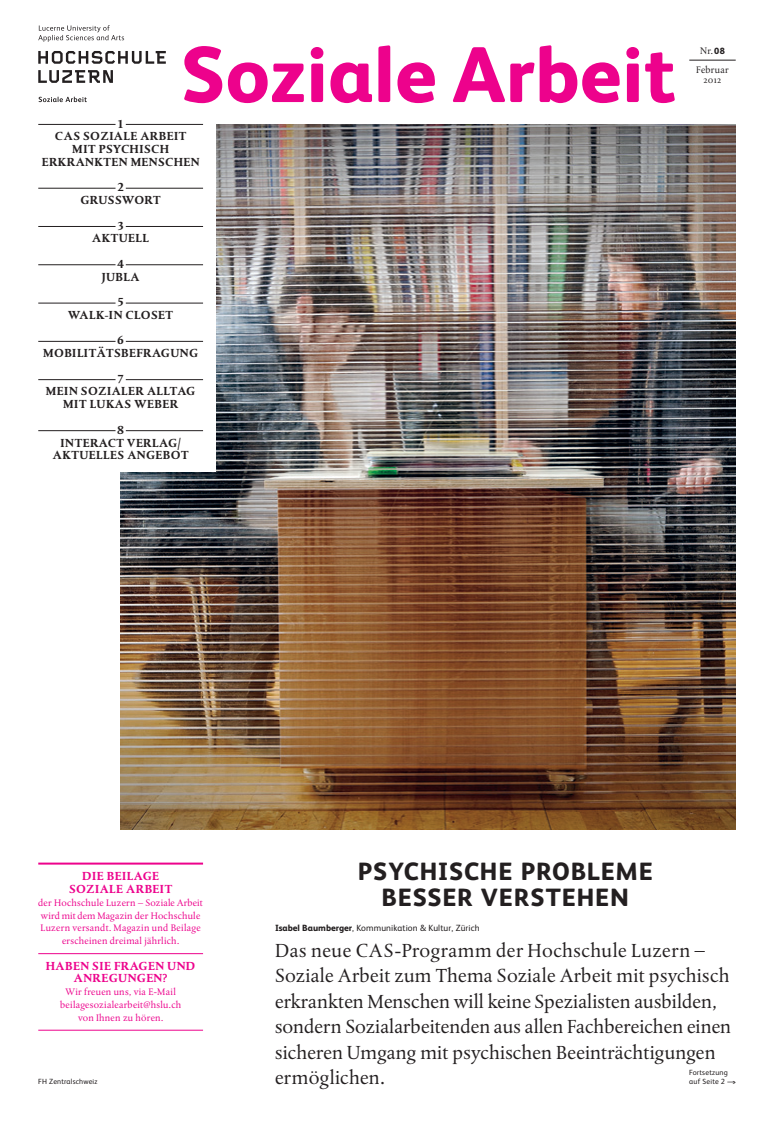
<style>
.page{position:relative;width:774px;height:1134px;background:#fff}
.page>*{position:absolute;margin:0;border:0;box-sizing:border-box;transform-origin:0 0}
.t1{font:800 79px "FS Albert";color:#ed028c}
.t2{font:800 25px/25.5px "FS Albert";letter-spacing:.035em;color:#231f20;text-align:center}
.t3{font:20px/25.5px "Albertina MT Std";color:#231f20}
.t4{font:700 12px/12.8px "Albertina MT Std";letter-spacing:.03em;color:#231f20;text-align:center}
.t5{font:700 12px/12.8px "Albertina MT Std";letter-spacing:.03em;color:#ed028c;text-align:center}
.t6{font:10px/12.8px "Albertina MT Std";letter-spacing:.02em;color:#ed028c;text-align:center}
.t7{font:10px/19.1px "Albertina MT Std";letter-spacing:.02em;color:#231f20;text-align:center}
.t8{font:9px "FS Albert";letter-spacing:.015em;color:#231f20}
.t9{font:7.5px/9.6px "FS Albert";letter-spacing:.025em;color:#231f20}
.s1{font-family:"FS Albert";font-weight:800;font-size:9px}
.s2{font-weight:800}
</style>
<div class="page">
<img style="left:121px;top:124px;width:615px;height:705px">
<div style="left:97px;top:115px;width:119px;height:357px;background:#fff"></div>
<svg style="left:38px;top:70px;width:75px;height:13px"></svg>
<svg style="left:38px;top:51px;width:128px;height:13px"></svg>
<svg style="left:38px;top:25px;width:86px;height:17px"></svg>
<svg style="left:39px;top:97px;width:48px;height:5px"></svg>
<hr style="left:689px;top:60px;width:47px;height:1px;background:#231f20">
<hr style="left:38px;top:863px;width:165px;height:2px;background:#ed028c">
<hr style="left:38px;top:953px;width:165px;height:1px;background:#ed028c">
<hr style="left:38px;top:1030px;width:165px;height:1px;background:#ed028c">
<hr style="left:38px;top:124px;width:78px;height:1px;background:#231f20">
<hr style="left:38px;top:188px;width:78px;height:1px;background:#231f20">
<hr style="left:38px;top:264px;width:78px;height:1px;background:#231f20">
<hr style="left:38px;top:226px;width:78px;height:1px;background:#231f20">
<hr style="left:38px;top:303px;width:78px;height:1px;background:#231f20">
<hr style="left:38px;top:341px;width:78px;height:1px;background:#231f20">
<hr style="left:38px;top:379px;width:78px;height:1px;background:#231f20">
<hr style="left:38px;top:430px;width:78px;height:1px;background:#231f20">
<hr style="left:126px;top:124px;width:77px;height:1px;background:#231f20">
<hr style="left:126px;top:188px;width:77px;height:1px;background:#231f20">
<hr style="left:126px;top:264px;width:77px;height:1px;background:#231f20">
<hr style="left:126px;top:226px;width:77px;height:1px;background:#231f20">
<hr style="left:126px;top:303px;width:77px;height:1px;background:#231f20">
<hr style="left:126px;top:341px;width:77px;height:1px;background:#231f20">
<hr style="left:126px;top:379px;width:77px;height:1px;background:#231f20">
<hr style="left:126px;top:430px;width:77px;height:1px;background:#231f20">
<h1 class="t1" style="left:181px;top:18px;width:497px">SOZIALE ARBEIT</h1>
<p class="t7" style="left:696px;top:41px;width:34px">Nr. <span class="s1">08<br></span>Februar</p>
<p class="t7" style="left:703px;top:70px;width:20px">2012</p>
<p class="t4" style="left:117px;top:117px;width:8px">1</p>
<p class="t4" style="left:55px;top:130px;width:133px">CAS SOZIALE ARBEIT</p>
<p class="t4" style="left:72px;top:143px;width:81px">MIT PSYCHISCH</p>
<p class="t4" style="left:42px;top:155px;width:126px">ERKRANKTEN MENSCH</p>
<p class="t4" style="left:183px;top:155px;width:18px">EN</p>
<p class="t4" style="left:80px;top:181px;width:82px">2<br>GRUSSWORT</p>
<p class="t4" style="left:92px;top:219px;width:58px">3<br>AKTUELL</p>
<p class="t4" style="left:102px;top:257px;width:39px">4<br>JUBLA</p>
<p class="t4" style="left:68px;top:296px;width:106px">5<br>WALK-IN CLOSET</p>
<p class="t4" style="left:43px;top:334px;width:156px">6<br>MOBILITÄTSBEFRAGUNG</p>
<p class="t4" style="left:46px;top:372px;width:151px">7<br>MEIN SOZIALER ALLTAG<br>MIT LUKAS WEBER</p>
<p class="t4" style="left:53px;top:423px;width:137px">8<br>INTERAC T VERLAG/<br>AKTUELLES ANGEBOT</p>
<p class="t2" style="left:358px;top:858px;width:297px">PSYCHISCHE PROBLEME<br>BESSER VERSTEHEN</p>
<p class="t8" style="left:275px;top:922px;width:206px"><span class="s2">ISABEL BAUMBERGER</span>, Kommunikation &amp; Kultur, Zürich</p>
<p class="t3" style="left:275px;top:938px;width:458px">Das neue CAS-Programm der Hochschule Luzern – Soziale Arbeit zum Thema Soziale Arbeit mit psychisch erkrankten Menschen will keine Spezialisten ausbilden, sondern Sozialarbeitenden aus allen Fachbereichen einen sicheren Umgang mit psychischen Beeinträchtigungen ermöglichen.</p>
<p class="t5" style="left:69px;top:870px;width:105px">DIE BEILAGE<br>SOZIALE ARBEIT</p>
<p class="t6" style="left:38px;top:896px;width:166px">der Hochschule Luzern – Soziale Arbeit wird mit dem Magazin der Hochschule Luzern versandt. Magazin und Beilage erscheinen dreimal jährlich.</p>
<p class="t5" style="left:46px;top:959px;width:148px">HABEN SIE FRAGEN UND<br>ANREGUNGEN?</p>
<p class="t6" style="left:60px;top:985px;width:123px">Wir freuen uns, via E-Mail beilagesozialearbeit@hslu.ch von Ihnen zu hören.</p>
<p class="t9" style="left:38px;top:1077px;width:61px">FH Zentralschweiz</p>
<p class="t9" style="left:689px;top:1067px;width:49px">Fortsetzung auf Seite 2 —&gt;</p>
</div>
